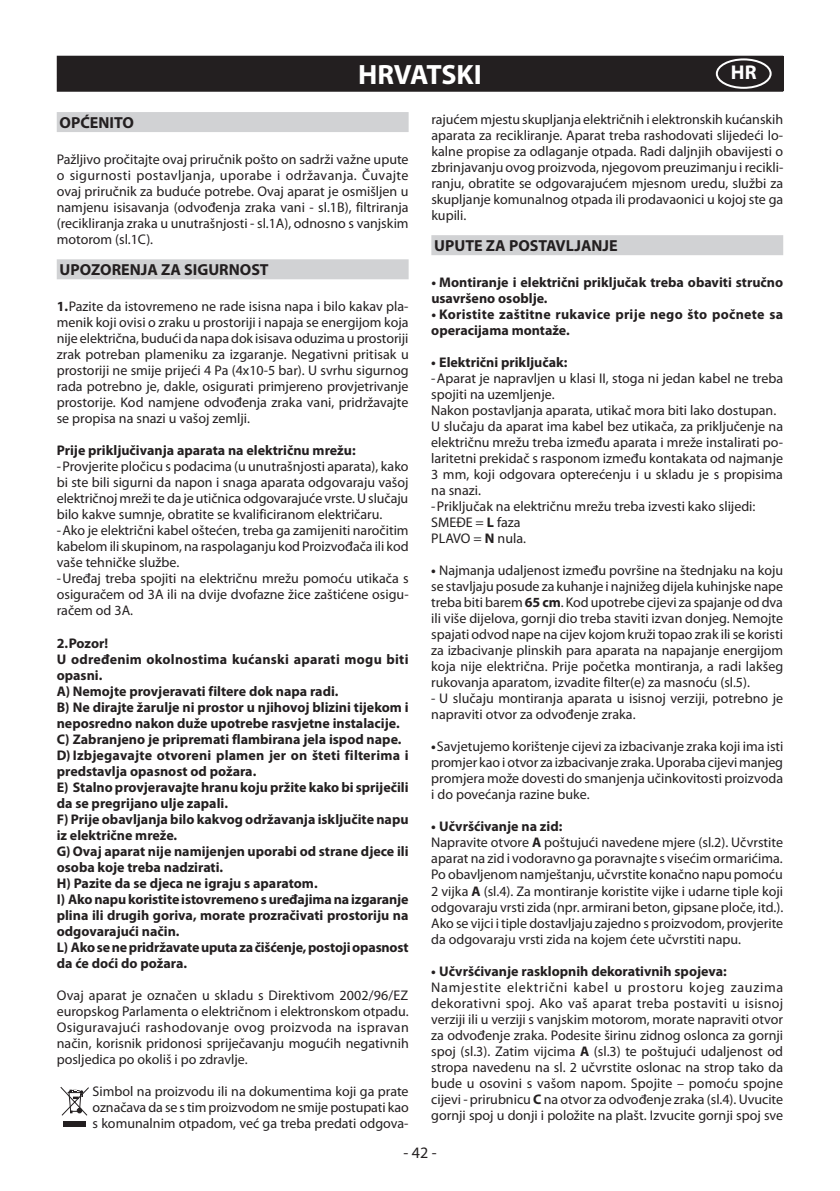
<style>
.page{position:relative;width:840px;height:1191px;background:#fff}
.page>*{position:absolute;margin:0;border:0;box-sizing:border-box;transform-origin:0 0}
.t1{font:700 28px "Myriad Pro";letter-spacing:-.005em;color:#fff}
.t2{font:700 20px "Myriad Pro";color:#fff}
.t3{font:700 16px "Myriad Pro";color:#231f20}
.t4{font:16px "Myriad Pro";color:#231f20}
.t5{font:14px/16px "Myriad Pro";color:#231f20;text-align:justify}
.t6{font:700 14px/16px "Myriad Pro";color:#231f20}
.t7{font:700 14px/16px "Myriad Pro";letter-spacing:.02em;color:#231f20}
.s1{font-weight:700}
</style>
<div class="page">
<div style="left:57px;top:56px;width:725px;height:22px;background:#231f20"></div>
<div style="left:57px;top:78px;width:725px;height:14px;background:#231f20"></div>
<div style="left:715px;top:58px;width:56px;height:31px;border:2px solid #fff;border-radius:50%"></div>
<div style="left:57px;top:112px;width:351px;height:20px;background:#d1d2d4"></div>
<div style="left:57px;top:259px;width:351px;height:20px;background:#d1d2d4"></div>
<div style="left:64px;top:1121px;width:22px;height:5px;background:#231f20"></div>
<svg style="left:60px;top:1087px;width:29px;height:29px"></svg>
<div style="left:431px;top:235px;width:351px;height:20px;background:#d1d2d4"></div>
<h1 class="t1" style="left:358px;top:56px;width:125px">HRVATSKI</h1>
<h2 class="t2" style="left:730px;top:60px;width:27px">HR</h2>
<p class="t3" style="left:60px;top:112px;width:76px">OPĆENITO</p>
<p class="t5" style="left:57px;top:151px;width:353px">Pažljivo pročitajte ovaj priručnik pošto on sadrži važne upute o sigurnosti postavljanja, uporabe i održavanja. Čuvajte ovaj priručnik za buduće potrebe. Ovaj aparat je osmišljen u namjenu isisavanja (odvođenja zraka vani - sl.1B), filtriranja (recikliranja zraka u unutrašnjosti - sl.1A), odnosno s vanjskim motorom (sl.1C).</p>
<p class="t3" style="left:60px;top:259px;width:210px">UPOZORENJA ZA SIGURNOST</p>
<p class="t5" style="left:57px;top:298px;width:353px"><span class="s1">1.</span>Pazite da istovremeno ne rade isisna napa i bilo kakav pla&shy;menik koji ovisi o zraku u prostoriji i napaja se energijom koja nije električna, budući da napa dok isisava oduzima u prostoriji zrak potreban plameniku za izgaranje. Negativni pritisak u prostoriji ne smije prijeći 4 Pa (4x10-5 bar). U svrhu sigurnog rada potrebno je, dakle, osigurati primjereno provjetrivanje prostorije. Kod namjene odvođenja zraka vani, pridržavajte se propisa na snazi u vašoj zemlji.</p>
<p class="t6" style="left:57px;top:442px;width:300px">Prije priključivanja aparata na električnu mrežu:</p>
<p class="t5" style="left:57px;top:458px;width:353px;text-align:left">-provjerite pločicu s podacima (u unutrašnjosti aparata), kako bi ste bili sigurni da napon i snaga aparata odgovaraju vašoj električnoj mreži te da je utičnica odgovarajuće vrste. U slučaju bilo kakve sumnje, obratite se kvalificiranom električaru. -Ako je električni kabel oštećen, treba ga zamijeniti naročitim kabelom ili skupinom, na raspolaganju kod Proizvođača ili kod vaše tehničke službe.<br>-Uređaj treba spojiti na električnu mrežu pomoću utikača s osiguračem od 3A ili na dvije dvofazne žice zaštićene osigu&shy;račem od 3A.</p>
<p class="t6" style="left:57px;top:634px;width:353px">2.Pozor!<br>U određenim okolnostima kućanski aparati mogu biti opasni.<br>A) Nemojte provjeravati filtere dok napa radi.<br>B) Ne dirajte žarulje ni prostor u njihovoj blizini tijekom i neposredno nakon duže upotrebe rasvjetne instalacije.<br>C) Zabranjeno je pripremati flambirana jela ispod nape.<br>D) Izbjegavajte otvoreni plamen jer on šteti filterima i predstavlja opasnost od požara.<br>E) Stalno provjeravajte hranu koju pržite kako bi spriječili da se pregrijano ulje zapali.<br>F) Prije obavljanja bilo kakvog održavanja isključite napu iz električne mreže.<br>G) Ovaj aparat nije namijenjen uporabi od strane djece ili osoba koje treba nadzirati.<br>H) Pazite da se djeca ne igraju s aparatom.<br>I) Ako napu koristite istovremeno s uređajima na izgaranje plina ili drugih goriva, morate prozračivati prostoriju na odgovarajući način.<br>L) Akosenepridržavateuputazačišćenje,postojiopasnost da će doći do požara.</p>
<p class="t5" style="left:57px;top:986px;width:353px">Ovaj aparat je označen u skladu s Direktivom 2002/96/EZ europskog Parlamenta o električnom i elektronskom otpadu.<br>Osiguravajući rashodovanje ovog proizvoda na ispravan način, korisnik pridonosi spriječavanju mogućih negativnih posljedica po okoliš i po zdravlje.</p>
<p class="t5" style="left:92px;top:1082px;width:317px">Simbol na proizvodu ili na dokumentima koji ga prate označava da se s tim proizvodom ne smije postupati kao s komunalnim otpadom, već ga treba predati odgova-</p>
<p class="t5" style="left:431px;top:111px;width:353px">rajućem mjestu skupljanja električnih i elektronskih kućanskih aparata za recikliranje. Aparat treba rashodovati slijedeći lo&shy;kalne propise za odlaganje otpada. Radi daljnjih obavijesti o zbrinjavanju ovog proizvoda, njegovom preuzimanju i recikli&shy;ranju, obratite se odgovarajućem mjesnom uredu, službi za skupljanje komunalnog otpada ili prodavaonici u kojoj ste ga kupili.</p>
<p class="t3" style="left:434px;top:235px;width:185px">UPUTE ZA POSTAVLJANJE</p>
<p class="t6" style="left:431px;top:274px;width:353px">• Montiranje i električni priključak treba obaviti stručno usavršeno osoblje.</p>
<p class="t7" style="left:431px;top:306px;width:353px">• Koristite zaštitne rukavice prije nego što počnete sa operacijama montaže.</p>
<p class="t6" style="left:431px;top:354px;width:138px">• Električni priključak:</p>
<p class="t5" style="left:431px;top:370px;width:353px;text-align:left">-Aparat je napravljen u klasi II, stoga ni jedan kabel ne treba spojiti na uzemljenje.<br>Nakon postavljanja aparata, utikač mora biti lako dostupan.<br>U slučaju da aparat ima kabel bez utikača, za priključenje na električnu mrežu treba između aparata i mreže instalirati po&shy;laritetni prekidač s rasponom između kontakata od najmanje 3 mm, koji odgovara opterećenju i u skladu je s propisima na snazi.<br>-Priključak na električnu mrežu treba izvesti kako slijedi:<br>SMEĐE = <span class="s1">L</span> faza<br>PLAVO = <span class="s1">N</span> nula.</p>
<p class="t5" style="left:431px;top:562px;width:353px"><span class="s1">•</span> Najmanja udaljenost između površine na štednjaku na koju se stavljaju posude za kuhanje i najnižeg dijela kuhinjske nape treba biti barem <span class="s1">65 cm</span>. Kod upotrebe cijevi za spajanje od dva ili više dijelova, gornji dio treba staviti izvan donjeg. Nemojte spajati odvod nape na cijev kojom kruži topao zrak ili se koristi za izbacivanje plinskih para aparata na napajanje energijom koja nije električna. Prije početka montiranja, a radi lakšeg rukovanja aparatom, izvadite filter(e) za masnoću (sl.5).</p>
<p class="t5" style="left:431px;top:690px;width:353px">- U slučaju montiranja aparata u isisnoj verziji, potrebno je napraviti otvor za odvođenje zraka.</p>
<p class="t5" style="left:431px;top:738px;width:353px"><span class="s1">•</span> Savjetujemo korištenje cijevi za izbacivanje zraka koji ima isti promjer kao i otvor za izbacivanje zraka. Uporaba cijevi manjeg promjera može dovesti do smanjenja učinkovitosti proizvoda i do povećanja razine buke.</p>
<p class="t5" style="left:431px;top:818px;width:353px;text-align:left"><span class="s1">• Učvršćivanje na zid:<br></span>Napravite otvore <span class="s1">A</span> poštujući navedene mjere (sl.2). Učvrstite aparat na zid i vodoravno ga poravnajte s visećim ormarićima.<br>Po obavljenom namještanju, učvrstite konačno napu pomoću 2 vijka <span class="s1">A</span> (sl.4). Za montiranje koristite vijke i udarne tiple koji odgovaraju vrsti zida (npr. armirani beton, gipsane ploče, itd.).<br>Ako se vijci i tiple dostavljaju zajedno s proizvodom, provjerite da odgovaraju vrsti zida na kojem ćete učvrstiti napu.</p>
<p class="t6" style="left:431px;top:962px;width:297px">• Učvršćivanje rasklopnih dekorativnih spojeva:</p>
<p class="t5" style="left:431px;top:978px;width:353px">Namjestite električni kabel u prostoru kojeg zauzima dekorativni spoj. Ako vaš aparat treba postaviti u isisnoj verziji ili u verziji s vanjskim motorom, morate napraviti otvor za odvođenje zraka. Podesite širinu zidnog oslonca za gornji spoj (sl.3). Zatim vijcima <span class="s1">A</span> (sl.3) te poštujući udaljenost od stropa navedenu na sl. 2 učvrstite oslonac na strop tako da bude u osovini s vašom napom. Spojite – pomoću spojne cijevi - prirubnicu <span class="s1">C</span> na otvor za odvođenje zraka (sl.4). Uvucite gornji spoj u donji i položite na plašt. Izvucite gornji spoj sve</p>
<p class="t4" style="left:403px;top:1142px;width:35px">- 42 -</p>
</div>
